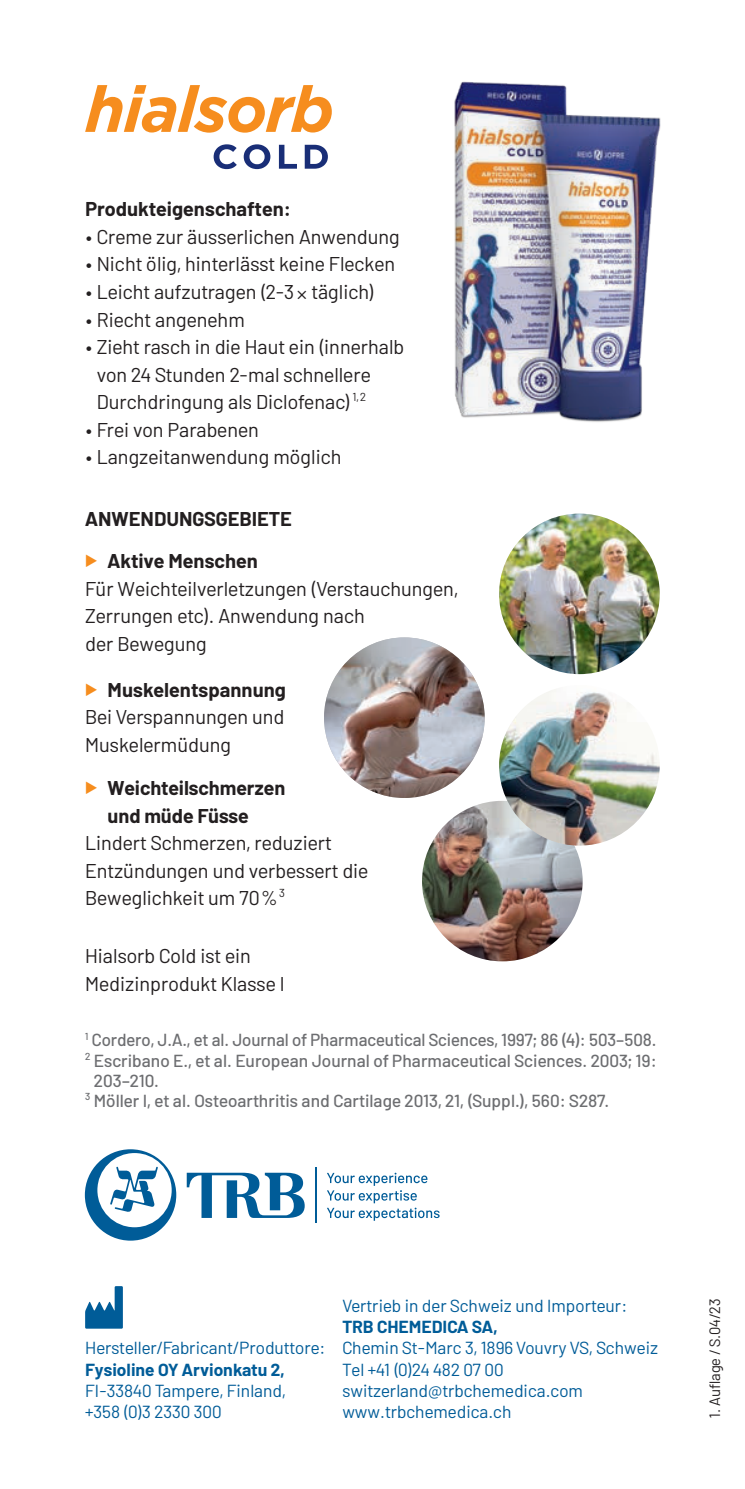
<style>
.page{position:relative;width:745px;height:1489px;background:#fff}
.page>*{position:absolute;margin:0;border:0;box-sizing:border-box;transform-origin:0 0}
.t1{font:20px/27.5px "Barlow";color:#231f20}
.t2{font:700 20px/42px "Barlow";color:#231f20;text-align:center}
.t3{font:500 17.5px "Barlow";color:#6d6e71}
.t4{font:17.5px/21.2px "Barlow";color:#005c98}
.t5{font:700 17.5px "Barlow";color:#005c98}
.t6{font:15px "Barlow";color:#231f20}
.s1{font-weight:300;font-size:26px}
</style>
<div class="page">
<img style="left:498px;top:513px;width:161px;height:161px;border-radius:80px">
<img style="left:324px;top:637px;width:160px;height:161px;border-radius:80px">
<img style="left:422px;top:800px;width:160px;height:161px;border-radius:80px">
<img style="left:454px;top:81px;width:207px;height:341px">
<img style="left:498px;top:685px;width:161px;height:160px;border-radius:80px">
<svg style="left:85px;top:85px;width:246px;height:48px"></svg>
<svg style="left:213px;top:144px;width:24px;height:25px"></svg>
<svg style="left:243px;top:144px;width:27px;height:25px"></svg>
<svg style="left:279px;top:145px;width:18px;height:24px"></svg>
<svg style="left:304px;top:145px;width:24px;height:24px"></svg>
<svg style="left:85px;top:1286px;width:38px;height:42px"></svg>
<svg style="left:187px;top:1172px;width:117px;height:45px"></svg>
<hr style="left:315px;top:1167px;width:1px;height:56px;background:#005c98">
<svg style="left:327px;top:1172px;width:112px;height:48px"></svg>
<svg style="left:85px;top:1149px;width:91px;height:91px"></svg>
<p class="t2" style="left:85px;top:188px;width:207px">Produkteigenschaften:</p>
<p class="t1" style="left:85px;top:225px;width:316px">• Creme zur äusserlichen Anwendung</p>
<p class="t1" style="left:85px;top:252px;width:311px">• Nicht ölig, hinterlässt keine Flecken</p>
<p class="t1" style="left:85px;top:280px;width:290px">• Leicht aufzutragen (2-3 <span class="s1">×</span> täglich)</p>
<p class="t1" style="left:85px;top:307px;width:161px">• Riecht angenehm</p>
<p class="t1" style="left:97px;top:335px;width:309px;text-indent:-12px">• Zieht rasch in die Haut ein (innerhalb von 24 Stunden 2-mal schnellere<br>Durchdringung als Diclofenac) <sup>1,</sup> <sup>2</sup></p>
<p class="t1" style="left:85px;top:417px;width:175px">• Frei von Parabenen</p>
<p class="t1" style="left:85px;top:445px;width:258px">• Langzeitanwendung möglich</p>
<p class="t2" style="left:85px;top:498px;width:208px">ANWENDUNGSGEBIETE<br>Aktive Menschen</p>
<p class="t1" style="left:85px;top:576px;width:374px">Für Weichteil verletzungen (Ver stau chungen,<br>Zerrungen etc). Anwendung nach<br>der Bewegung</p>
<p class="t2" style="left:107px;top:668px;width:180px">Muskelentspannung</p>
<p class="t1" style="left:85px;top:704px;width:201px">Bei Verspannungen und<br>Muskelermüdung</p>
<p class="t2" style="left:107px;top:774px;width:179px;line-height:27.5px;text-align:left">Weichteilschmerzen und müde Füsse</p>
<p class="t1" style="left:85px;top:830px;width:284px">Lindert Schmerzen, reduziert<br>Entzün dungen und verbessert die<br>Beweglichkeit um 70 % <sup>3</sup></p>
<p class="t1" style="left:85px;top:943px;width:201px">Hialsorb Cold ist ein<br>Medizinprodukt Klasse I</p>
<p class="t3" style="left:85px;top:1033px;width:572px"><sup>1</sup> Cordero, J.A., et al. Journal of Pharmaceutical Sciences, 1997; 86 (4): 503–508.</p>
<p class="t3" style="left:85px;top:1053px;width:573px"><sup>2</sup> Escribano E., et al. European Journal of Pharmaceutical Sciences. 2003; 19:</p>
<p class="t3" style="left:94px;top:1073px;width:67px">203–210.</p>
<p class="t3" style="left:85px;top:1093px;width:525px"><sup>3</sup> Möller I, et al. Osteoarthritis and Cartilage 2013, 21, (Suppl.), 560: S287.</p>
<p class="t4" style="left:85px;top:1338px;width:242px">Hersteller/Fabricant/Produttore:</p>
<p class="t5" style="left:85px;top:1359px;width:201px">Fysioline OY Arvionkatu 2,</p>
<p class="t4" style="left:85px;top:1381px;width:202px">FI-33840 Tampere, Finland, +358 (0)3 2330 300</p>
<p class="t4" style="left:342px;top:1296px;width:286px">Vertrieb in der Schweiz und Importeur:</p>
<p class="t5" style="left:342px;top:1316px;width:156px">TRB CHEMEDICA SA,</p>
<p class="t4" style="left:342px;top:1338px;width:317px">Chemin St-Marc 3, 1896 Vouvry VS, Schweiz<br>Tel +41 (0)24 482 07 00 switzerland@trbchemedica.com www.trbchemedica.ch</p>
<p class="t6" style="left:708px;top:1417px;width:121px;rotate:-90deg">1. Auflage / S.04/23</p>
</div>
